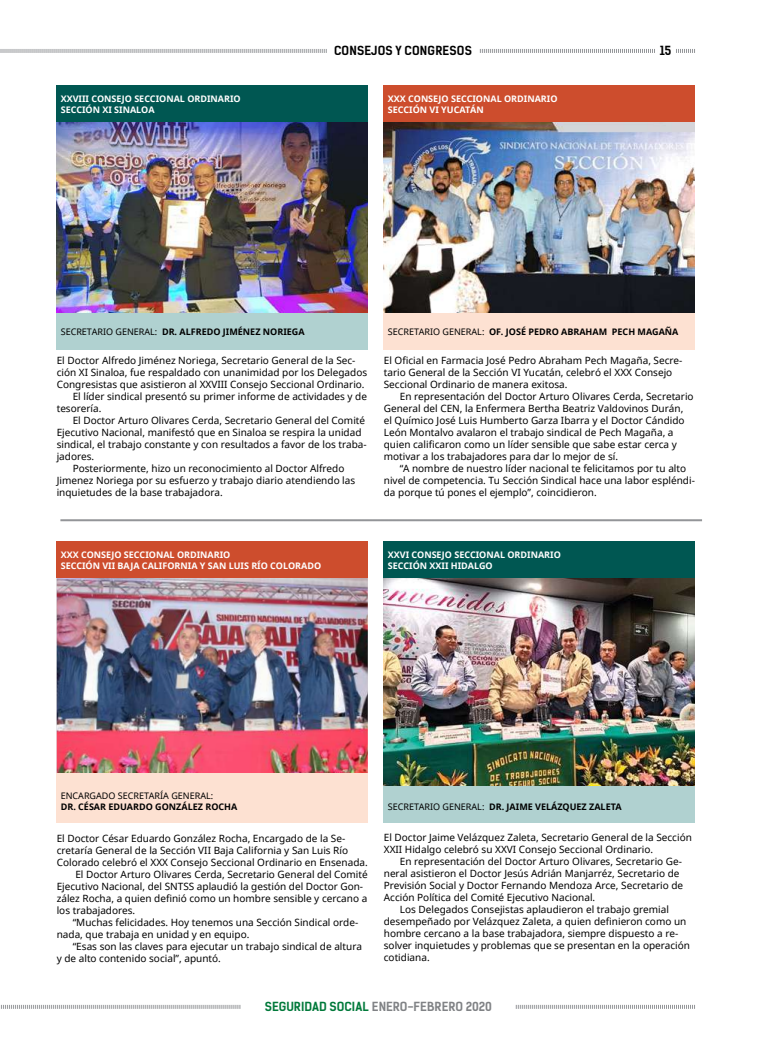
<style>
.page{position:relative;width:780px;height:1063px;background:#fff}
.page>*{position:absolute;margin:0;border:0;box-sizing:border-box;transform-origin:0 0}
.t1{font:700 12px "Kelson Sans";letter-spacing:.015em;color:#000}
.t2{font:700 12px "Kelson Sans";letter-spacing:-.005em;color:#808285}
.t3{font:700 12px "Kelson Sans";color:#00793a}
.t4{font:10px/12px "Noto Sans";color:#000}
.t5{font:700 9px/11px "Noto Sans";color:#fff}
.t6{font:700 9px "Noto Sans";color:#000}
.t7{font:9px "Noto Sans";color:#000}
.s1{font-weight:400}
.s2{color:#00793a}
</style>
<div class="page">
<svg style="left:0;top:49px;width:695px;height:4px"></svg>
<div style="left:656px;top:44px;width:19px;height:13px;background:#fff"></div>
<div style="left:327px;top:41px;width:152px;height:19px;background:#fff"></div>
<svg style="left:1px;top:1004px;width:694px;height:5px"></svg>
<div style="left:241px;top:999px;width:274px;height:15px;background:#fff"></div>
<img style="left:384px;top:121px;width:310px;height:193px">
<img style="left:384px;top:578px;width:310px;height:209px">
<img style="left:57px;top:121px;width:311px;height:193px">
<img style="left:57px;top:578px;width:311px;height:196px">
<div style="left:384px;top:85px;width:310px;height:36px;background:#cd4d2d"></div>
<div style="left:384px;top:542px;width:310px;height:36px;background:#005752"></div>
<div style="left:57px;top:85px;width:311px;height:36px;background:#005752"></div>
<div style="left:57px;top:542px;width:311px;height:36px;background:#cd4d2d"></div>
<div style="left:384px;top:314px;width:310px;height:36px;background:#fde1d2"></div>
<div style="left:384px;top:787px;width:310px;height:36px;background:#b0d1d0"></div>
<div style="left:57px;top:314px;width:311px;height:36px;background:#b0d1d0"></div>
<div style="left:57px;top:774px;width:311px;height:49px;background:#fde1d2"></div>
<svg style="left:61px;top:519px;width:641px;height:3px;background:#b6b7b9"></svg>
<p class="t5" style="left:61px;top:93px;width:181px">XXVIII CONSEJO SECCIONAL ORDINARIO<br>SECCIÓN XI SINALOA</p>
<p class="t1" style="left:334px;top:43px;width:139px">CONSEJOS Y CONGRESOS</p>
<p class="t1" style="left:659px;top:43px;width:13px">15</p>
<p class="t5" style="left:388px;top:93px;width:171px">XXX CONSEJO SECCIONAL ORDINARIO<br>SECCIÓN VI YUCATÁN</p>
<p class="t7" style="left:61px;top:325px;width:12px">Secretario</p>
<p class="t7" style="left:115px;top:325px;width:13px">General</p>
<p class="t6" style="left:155px;top:325px;width:151px"><span class="s1">:</span> DR. ALFREDO JIMÉNEZ NORIEGA</p>
<p class="t7" style="left:388px;top:326px;width:12px">Secretario</p>
<p class="t7" style="left:442px;top:326px;width:13px">General</p>
<p class="t6" style="left:482px;top:326px;width:198px"><span class="s1">:</span> OF. JOSÉ PEDRO ABRAHAM PECH MAGAÑA</p>
<p class="t4" style="left:57px;top:354px;width:300px">El Doctor Alfredo Jiménez Noriega, Secretario General de la Sec-</p>
<p class="t4" style="left:57px;top:366px;width:312px">ción XI Sinaloa, fue respaldado con unanimidad por los Delegados</p>
<p class="t4" style="left:57px;top:378px;width:309px">Congresistas que asistieron al XXVIII Consejo Seccional Ordinario.</p>
<p class="t4" style="left:73px;top:390px;width:296px">El líder sindical presentó su primer informe de actividades y de</p>
<p class="t4" style="left:57px;top:402px;width:46px">tesorería.</p>
<p class="t4" style="left:73px;top:414px;width:294px">El Doctor Arturo Olivares Cerda, Secretario General del Comité</p>
<p class="t4" style="left:57px;top:426px;width:306px">Ejecutivo Nacional, manifestó que en Sinaloa se respira la unidad</p>
<p class="t4" style="left:57px;top:438px;width:311px">sindical, el trabajo constante y con resultados a favor de los traba-</p>
<p class="t4" style="left:57px;top:450px;width:39px">jadores.</p>
<p class="t4" style="left:73px;top:462px;width:273px">Posteriormente, hizo un reconocimiento al Doctor Alfredo</p>
<p class="t4" style="left:57px;top:474px;width:300px">Jimenez Noriega por su esfuerzo y trabajo diario atendiendo las</p>
<p class="t4" style="left:57px;top:486px;width:167px">inquietudes de la base trabajadora.</p>
<p class="t4" style="left:384px;top:354px;width:300px">El Oficial en Farmacia José Pedro Abraham Pech Magaña, Secre&shy;tario General de la Sección VI Yucatán, celebró el XXX Consejo<br>Seccional Ordinario de manera exitosa.</p>
<p class="t4" style="left:384px;top:390px;width:311px;text-indent:16px">En representación del Doctor Arturo Olivares Cerda, Secretario General del CEN, la Enfermera Bertha Beatriz Valdovinos Durán, el Químico José Luis Humberto Garza Ibarra y el Doctor Cándido León Montalvo avalaron el trabajo sindical de Pech Magaña, a quien calificaron como un líder sensible que sabe estar cerca y motivar a los trabajadores para dar lo mejor de sí.</p>
<p class="t4" style="left:384px;top:462px;width:312px;text-indent:16px">“A nombre de nuestro líder nacional te felicitamos por tu alto nivel de competencia. Tu Sección Sindical hace una labor espléndi&shy;da porque tú pones el ejemplo”, coincidieron.</p>
<p class="t5" style="left:61px;top:549px;width:262px">XXX CONSEJO SECCIONAL ORDINARIO<br>SECCIÓN VII BAJA CALIFORNIA Y SAN LUIS RíO COLORADO</p>
<p class="t5" style="left:388px;top:549px;width:174px">XXVI CONSEJO SECCIONAL ORDINARIO<br>SECCIÓN XXII HIDALGO</p>
<p class="t7" style="left:61px;top:789px;width:154px">ENCARGADO SECRETARÍA GENERAL:</p>
<p class="t6" style="left:61px;top:800px;width:178px">DR. CÉSAR EDUARDO GONZÁLEZ ROCHA</p>
<p class="t4" style="left:57px;top:832px;width:290px">El Doctor César Eduardo González Rocha, Encargado de la Se-</p>
<p class="t4" style="left:57px;top:844px;width:293px">cretaría General de la Sección VII Baja California y San Luis Río</p>
<p class="t4" style="left:57px;top:856px;width:312px">Colorado celebró el XXX Consejo Seccional Ordinario en Ensenada.</p>
<p class="t4" style="left:75px;top:868px;width:294px">El Doctor Arturo Olivares Cerda, Secretario General del Comité</p>
<p class="t4" style="left:57px;top:880px;width:308px">Ejecutivo Nacional, del SNTSS aplaudió la gestión del Doctor Gon-</p>
<p class="t4" style="left:57px;top:892px;width:312px">zález Rocha, a quien definió como un hombre sensible y cercano a</p>
<p class="t4" style="left:57px;top:904px;width:80px">los trabajadores.</p>
<p class="t4" style="left:73px;top:916px;width:287px">“Muchas felicidades. Hoy tenemos una Sección Sindical orde-</p>
<p class="t4" style="left:57px;top:928px;width:194px">nada, que trabaja en unidad y en equipo.</p>
<p class="t4" style="left:73px;top:940px;width:291px">“Esas son las claves para ejecutar un trabajo sindical de altura</p>
<p class="t4" style="left:57px;top:952px;width:166px">y de alto contenido social”, apuntó.</p>
<p class="t7" style="left:388px;top:800px;width:12px">Secretario</p>
<p class="t7" style="left:442px;top:800px;width:13px">General</p>
<p class="t6" style="left:482px;top:800px;width:141px"><span class="s1">:</span> DR. JAIME VELÁZQUEZ ZALETA</p>
<p class="t4" style="left:384px;top:831px;width:309px">El Doctor Jaime Velázquez Zaleta, Secretario General de la Sección<br>XXII Hidalgo celebró su XXVI Consejo Seccional Ordinario.</p>
<p class="t4" style="left:384px;top:855px;width:301px;text-indent:16px">En representación del Doctor Arturo Olivares, Secretario Ge&shy;neral asistieron el Doctor Jesús Adrián Manjarréz, Secretario de Previsión Social y Doctor Fernando Mendoza Arce, Secretario de Acción Política del Comité Ejecutivo Nacional.</p>
<p class="t4" style="left:384px;top:903px;width:308px;text-indent:16px">Los Delegados Consejistas aplaudieron el trabajo gremial desempeñado por Velázquez Zaleta, a quien definieron como un hombre cercano a la base trabajadora, siempre dispuesto a re&shy;solver inquietudes y problemas que se presentan en la operación cotidiana.</p>
<p class="t3" style="left:265px;top:999px;width:44px">SEGURIDAD</p>
<p class="t3" style="left:329px;top:999px;width:8px">SOCIA</p>
<p class="t2" style="left:362px;top:999px;width:131px"><span class="s2">L</span> ENERO-FEBRERO 2020</p>
</div>
